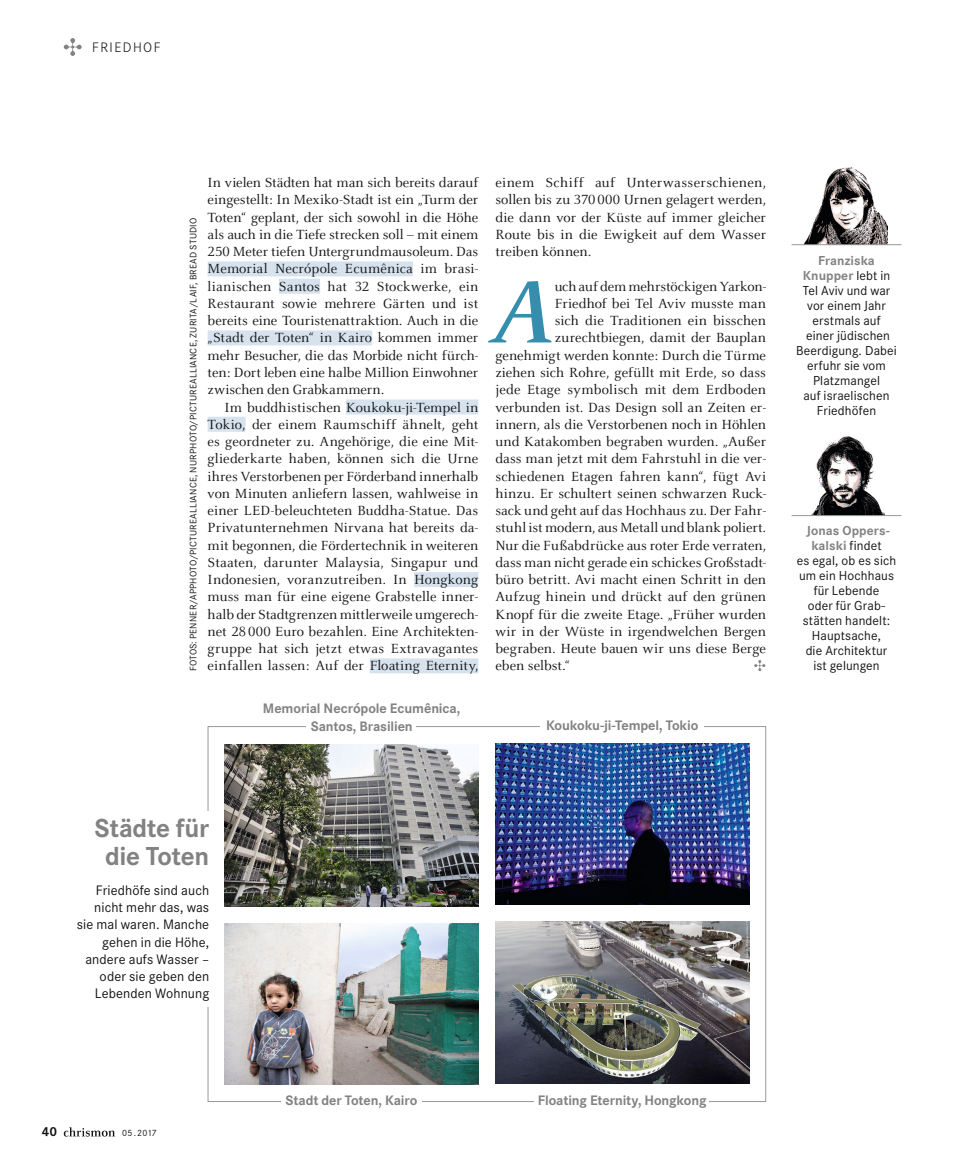
<style>
.page{position:relative;width:961px;height:1170px;background:#fff}
.page>*{position:absolute;margin:0;border:0;box-sizing:border-box;transform-origin:0 0}
._03_Grundschrift_mit{font:italic 700 97.5px "Celeste OT";color:#358eae}
.Infokasten_Headline{font:700 27px/28.5px "Corporate S";letter-spacing:-.015em;color:#818281;text-align:center}
._03_Grundschrift_mit-2{font:14.7px "Celeste OT";letter-spacing:.005em;color:#141415}
._02_Grundschrift_mit{font:14.7px/17.2px "Celeste OT";letter-spacing:.005em;color:#141415;text-align:justify}
._01_Grundschrift_ohn{font:14.7px/17.2px "Celeste OT";letter-spacing:-.005em;color:#141415;text-align:justify}
.Infokasten_Text_link{font:14.25px/17.2px "Corporate S";letter-spacing:.005em;color:#141415;text-align:right}
._21_Bildunterschrift{font:700 14.25px/17.5px "Corporate S";letter-spacing:-.01em;color:#818281;text-align:center}
.Rubrikentitel{font:300 14.25px "Corporate S";letter-spacing:.1em;color:#141415}
.Marginalspalte_Text{font:13.5px/15px "Corporate S";letter-spacing:.01em;color:#141415;text-align:center}
.t1{font:700 13.5px "Corporate S";color:#141415}
._26_Fotocredit_gestü{font:9.75px "Corporate S";letter-spacing:.025em;color:#141415}
.t2{font:9.45px "Corporate S";letter-spacing:-.015em;color:#141415}
.s1{font-weight:700;color:#818281}
</style>
<div class="page">
<svg style="left:64px;top:38px;width:18px;height:18px"></svg>
<svg style="left:64px;top:1127px;width:51px;height:9px"></svg>
<svg style="left:754px;top:660px;width:11px;height:11px"></svg>
<img style="left:225px;top:923px;width:253px;height:161px">
<img style="left:495px;top:743px;width:254px;height:161px">
<img style="left:495px;top:921px;width:254px;height:162px">
<img style="left:225px;top:744px;width:253px;height:162px">
<div style="left:208px;top:261px;width:205px;height:15px;background:#d6e2ed"></div>
<div style="left:279px;top:279px;width:41px;height:15px;background:#d6e2ed"></div>
<div style="left:208px;top:330px;width:164px;height:15px;background:#d6e2ed"></div>
<div style="left:346px;top:399px;width:132px;height:15px;background:#d6e2ed"></div>
<div style="left:208px;top:417px;width:38px;height:15px;background:#d6e2ed"></div>
<div style="left:414px;top:572px;width:64px;height:15px;background:#d6e2ed"></div>
<div style="left:370px;top:658px;width:108px;height:15px;background:#d6e2ed"></div>
<img style="left:804px;top:167px;width:83px;height:77px">
<img style="left:811px;top:436px;width:73px;height:79px">
<hr style="left:792px;top:244px;width:109px;height:1px;background:#989999">
<hr style="left:792px;top:515px;width:109px;height:1px;background:#989999">
<p class="Rubrikentitel" style="left:92px;top:39px;width:70px">FRIEDHOF</p>
<p class="_26_Fotocredit_gestü" style="left:188px;top:671px;width:455px;rotate:-90deg">FOTOS: PENNER/APPHOTO/PICTUREALLIANCE, NURPHOTO/PICTUREALLIANCE, ZURITA/LAIF, BREAD STUDIO</p>
<p class="_01_Grundschrift_ohn" style="left:208px;top:174px;width:272px">In vielen Städten hat man sich bereits darauf eingestellt: In Mexiko-Stadt ist ein „Turm der Toten“ geplant, der sich sowohl in die Höhe als auch in die Tiefe strecken soll – mit einem 250 Meter tiefen Untergrundmausoleum. Das Memorial Necrópole Ecumênica im brasi&shy;lianischen Santos hat 32 Stockwerke, ein Restaurant sowie mehrere Gärten und ist bereits eine Touristenattraktion. Auch in die „Stadt der Toten“ in Kairo kommen immer mehr Besucher, die das Morbide nicht fürch&shy;ten: Dort leben eine halbe Million Einwohner zwischen den Grabkammern.</p>
<p class="_02_Grundschrift_mit" style="left:208px;top:398px;width:272px;text-indent:17px">Im buddhistischen Koukoku-ji-Tempel in Tokio, der einem Raumschiff ähnelt, geht es geordneter zu. Angehörige, die eine Mit&shy;gliederkarte haben, können sich die Urne ihres Verstorbenen per Förderband innerhalb von Minuten anliefern lassen, wahlweise in einer LED-beleuchteten Buddha-Statue. Das Privatunternehmen Nirvana hat bereits da&shy;mit begonnen, die Fördertechnik in weiteren Staaten, darunter Malaysia, Singapur und Indonesien, voranzutreiben. In Hongkong muss man für eine eigene Grabstelle inner&shy;halb der Stadtgrenzen mittlerweile umgerech&shy;net 28 000 Euro bezahlen. Eine Architekten&shy;gruppe hat sich jetzt etwas Extravagantes einfallen lassen: Auf der Floating Eternity,</p>
<p class="_02_Grundschrift_mit" style="left:495px;top:174px;width:272px">einem Schiff auf Unterwasserschienen, sollen bis zu 370 000 Urnen gelagert werden, die dann vor der Küste auf immer gleicher Route bis in die Ewigkeit auf dem Wasser treiben können.</p>
<p class="_03_Grundschrift_mit" style="left:491px;top:257px;width:61px">A</p>
<p class="_03_Grundschrift_mit-2" style="left:555px;top:278px;width:213px">uch auf dem mehrstöckigen Yarkon-</p>
<p class="_03_Grundschrift_mit-2" style="left:555px;top:295px;width:213px">Friedhof bei Tel Aviv musste man</p>
<p class="_03_Grundschrift_mit-2" style="left:555px;top:312px;width:213px">sich die Traditionen ein bisschen</p>
<p class="_03_Grundschrift_mit-2" style="left:555px;top:330px;width:213px">zurechtbiegen, damit der Bauplan</p>
<p class="_03_Grundschrift_mit-2" style="left:495px;top:347px;width:272px">genehmigt werden konnte: Durch die Türme</p>
<p class="_03_Grundschrift_mit-2" style="left:495px;top:364px;width:272px">ziehen sich Rohre, gefüllt mit Erde, so dass</p>
<p class="_03_Grundschrift_mit-2" style="left:495px;top:381px;width:272px">jede Etage symbolisch mit dem Erdboden</p>
<p class="_03_Grundschrift_mit-2" style="left:495px;top:399px;width:272px">verbunden ist. Das Design soll an Zeiten er-</p>
<p class="_03_Grundschrift_mit-2" style="left:495px;top:416px;width:272px">innern, als die Verstorbenen noch in Höhlen</p>
<p class="_03_Grundschrift_mit-2" style="left:495px;top:433px;width:272px">und Katakomben begraben wurden. „Außer</p>
<p class="_03_Grundschrift_mit-2" style="left:495px;top:450px;width:272px">dass man jetzt mit dem Fahrstuhl in die ver-</p>
<p class="_03_Grundschrift_mit-2" style="left:495px;top:468px;width:272px">schiedenen Etagen fahren kann“, fügt Avi</p>
<p class="_03_Grundschrift_mit-2" style="left:495px;top:485px;width:272px">hinzu. Er schultert seinen schwarzen Ruck-</p>
<p class="_03_Grundschrift_mit-2" style="left:495px;top:502px;width:272px">sack und geht auf das Hochhaus zu. Der Fahr-</p>
<p class="_03_Grundschrift_mit-2" style="left:495px;top:519px;width:272px">stuhl ist modern, aus Metall und blank poliert.</p>
<p class="_03_Grundschrift_mit-2" style="left:495px;top:537px;width:272px">Nur die Fußabdrücke aus roter Erde verraten,</p>
<p class="_03_Grundschrift_mit-2" style="left:495px;top:554px;width:272px">dass man nicht gerade ein schickes Großstadt-</p>
<p class="_03_Grundschrift_mit-2" style="left:495px;top:571px;width:272px">büro betritt. Avi macht einen Schritt in den</p>
<p class="_03_Grundschrift_mit-2" style="left:495px;top:588px;width:272px">Aufzug hinein und drückt auf den grünen</p>
<p class="_03_Grundschrift_mit-2" style="left:495px;top:606px;width:272px">Knopf für die zweite Etage. „Früher wurden</p>
<p class="_03_Grundschrift_mit-2" style="left:495px;top:623px;width:272px">wir in der Wüste in irgendwelchen Bergen</p>
<p class="_03_Grundschrift_mit-2" style="left:495px;top:640px;width:272px">begraben. Heute bauen wir uns diese Berge</p>
<p class="_03_Grundschrift_mit-2" style="left:495px;top:657px;width:76px">eben selbst.“</p>
<p class="_21_Bildunterschrift" style="left:263px;top:699px;width:199px">Memorial Necrópole Ecumênica,<br>Santos, Brasilien</p>
<p class="_21_Bildunterschrift" style="left:546px;top:717px;width:154px">Koukoku-ji-Tempel, Tokio</p>
<p class="Marginalspalte_Text" style="left:803px;top:253px;width:89px"><span class="s1">Franziska<br>Knupper</span> lebt in<br>Tel Aviv und war vor einem Jahr erstmals auf</p>
<p class="Marginalspalte_Text" style="left:796px;top:328px;width:102px">einer jüdischen<br>Beerdigung. Dabei erfuhr sie vom<br>Platzmangel<br>auf israelischen<br>Friedhöfen</p>
<p class="Marginalspalte_Text" style="left:797px;top:523px;width:101px"><span class="s1">Jonas Oppers&shy;kalski</span> findet<br>es egal, ob es sich um ein Hochhaus für Lebende<br>oder für Grab&shy;stätten handelt:<br>Hauptsache,<br>die Architektur<br>ist gelungen</p>
<p class="Infokasten_Headline" style="left:95px;top:814px;width:116px">Städte für die Toten</p>
<p class="Infokasten_Text_link" style="left:77px;top:881px;width:134px">Friedhöfe sind auch nicht mehr das, was sie mal waren. Manche gehen in die Höhe, andere aufs Wasser – oder sie geben den<br>Lebenden Wohnung</p>
<p class="t1" style="left:42px;top:1124px;width:17px">40</p>
<p class="t2" style="left:122px;top:1127px;width:36px">05.2017</p>
<p class="_21_Bildunterschrift" style="left:286px;top:1091px;width:133px">Stadt der Toten, Kairo</p>
<p class="_21_Bildunterschrift" style="left:538px;top:1091px;width:170px">Floating Eternity, Hongkong</p>
</div>
